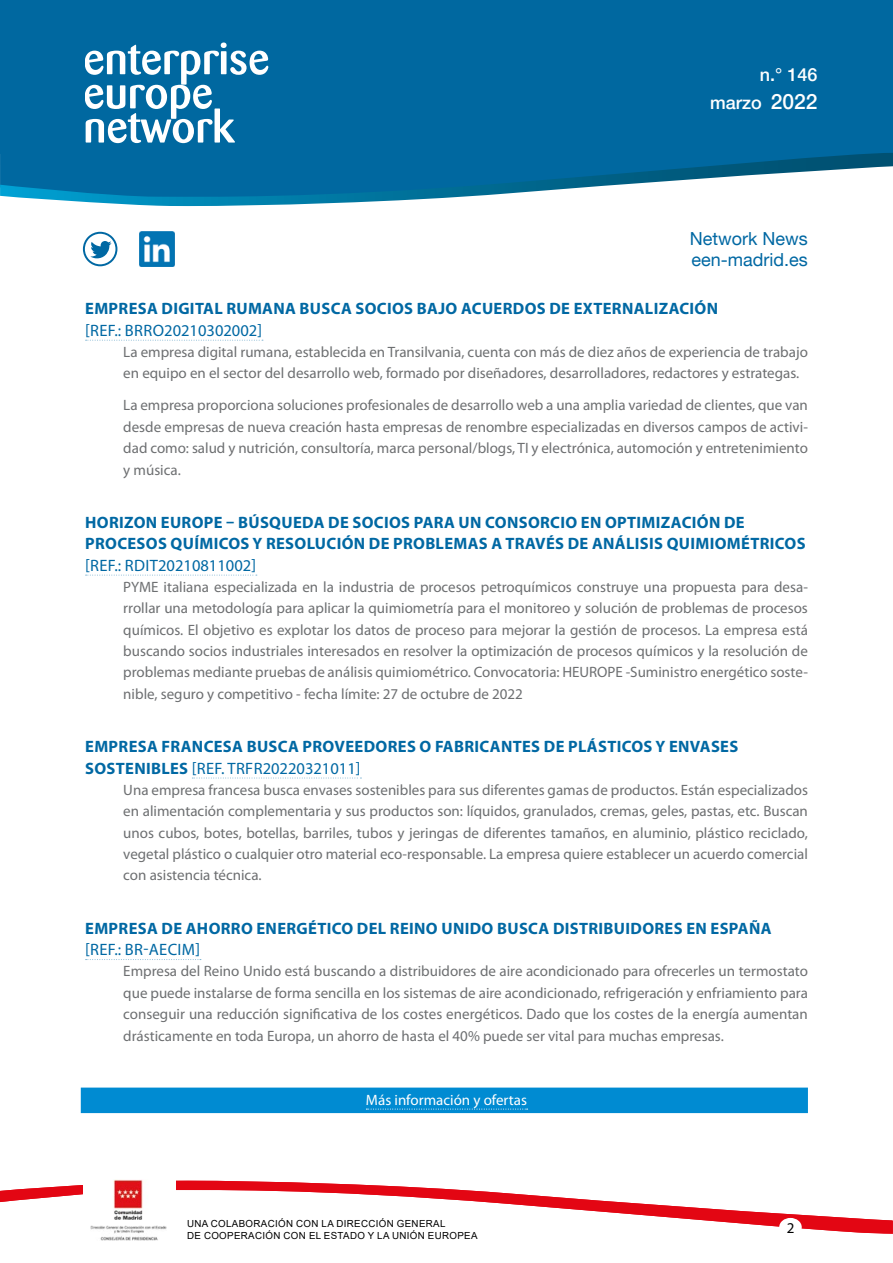
<style>
.page{position:relative;width:893px;height:1263px;background:#fff}
.page>*{position:absolute;margin:0;border:0;box-sizing:border-box;transform-origin:0 0}
.t1{font:18px/21.3px "Helvetica Neue LT";color:#0068a3}
.t2{font:500 18px/28.2px "Helvetica Neue LT";color:#fff;text-align:right}
.LADILLO_02{font:700 16.5px/21.3px "Myriad Pro";letter-spacing:.02em;color:#0068a3}
.TEXTO{font:15px/21.3px "Myriad Pro";color:#6d6f71;text-align:justify}
.Mas_info_tramado{font:15px "Myriad Pro";color:#fff}
.t3{font:15px "Myriad Pro";color:#000}
.t4{font:9.75px/11.7px "Arial";letter-spacing:.035em;color:#000}
.s1{font-size:21px}
.s2{font-weight:400}
</style>
<div class="page">
<div style="left:0;top:0;width:893px;height:153px;background:#0068a0"></div>
<svg style="left:0;top:153px;width:893px;height:53px"></svg>
<svg style="left:85px;top:43px;width:183px;height:100px"></svg>
<svg style="left:82px;top:231px;width:36px;height:36px"></svg>
<img style="left:139px;top:232px;width:35px;height:34px">
<svg style="left:0;top:1181px;width:892px;height:52px"></svg>
<div style="left:83px;top:1179px;width:93px;height:61px;background:#fff"></div>
<img style="left:91px;top:1179px;width:76px;height:61px">
<div style="left:779px;top:1218px;width:23px;height:18px;background:#fff;border-radius:50%"></div>
<svg style="left:86px;top:340px;width:177px;height:1px"></svg>
<svg style="left:86px;top:575px;width:171px;height:1px"></svg>
<svg style="left:192px;top:778px;width:169px;height:1px"></svg>
<svg style="left:86px;top:959px;width:115px;height:1px"></svg>
<div style="left:81px;top:1087px;width:727px;height:26px;background:#008bd2"></div>
<svg style="left:366px;top:1109px;width:162px;height:1px"></svg>
<p class="t2" style="left:710px;top:60px;width:109px">n.° 146 marzo <span class="s1">2022</span></p>
<p class="t1" style="left:690px;top:227px;width:119px">Network News een-madrid.es</p>
<p class="LADILLO_02" style="left:85px;top:298px;width:634px">EMPRESA DIGITAL RUMANA BUSCA SOCIOS BAJO ACUERDOS DE EXTERNALIZACIÓN <span class="s2">[REF.: BRRO20210302002]</span></p>
<p class="TEXTO" style="left:123px;top:341px;width:686px">La empresa digital rumana, establecida en Transilvania, cuenta con más de diez años de experiencia de trabajo en equipo en el sector del desarrollo web, formado por diseñadores, desarrolladores, redactores y estrategas.</p>
<p class="TEXTO" style="left:123px;top:394px;width:686px">La empresa proporciona soluciones profesionales de desarrollo web a una amplia variedad de clientes, que van desde empresas de nueva creación hasta empresas de renombre especializadas en diversos campos de activi&shy;dad como: salud y nutrición, consultoría, marca personal/blogs, TI y electrónica, automoción y entretenimiento y música.</p>
<p class="LADILLO_02" style="left:85px;top:511px;width:722px">HORIZON EUROPE – BÚSQUEDA DE SOCIOS PARA UN CONSORCIO EN OPTIMIZACIÓN DE<br>PROCESOS QUÍMICOS Y RESOLUCIÓN DE PROBLEMAS A TRAVÉS DE ANÁLISIS QUIMIOMÉTRICOS <span class="s2">[REF.: RDIT20210811002]</span></p>
<p class="TEXTO" style="left:123px;top:576px;width:686px">PYME italiana especializada en la industria de procesos petroquímicos construye una propuesta para desa&shy;rrollar una metodología para aplicar la quimiometría para el monitoreo y solución de problemas de procesos químicos. El objetivo es explotar los datos de proceso para mejorar la gestión de procesos. La empresa está buscando socios industriales interesados en resolver la optimización de procesos químicos y la resolución de problemas mediante pruebas de análisis quimiométrico. Convocatoria: HEUROPE -Suministro energético soste&shy;nible, seguro y competitivo - fecha límite: 27 de octubre de 2022</p>
<p class="LADILLO_02" style="left:85px;top:735px;width:655px">EMPRESA FRANCESA BUSCA PROVEEDORES O FABRICANTES DE PLÁSTICOS Y ENVASES<br>SOSTENIBLES <span class="s2">[REF. TRFR20220321011]</span></p>
<p class="TEXTO" style="left:123px;top:779px;width:686px">Una empresa francesa busca envases sostenibles para sus diferentes gamas de productos. Están especializados en alimentación complementaria y sus productos son: líquidos, granulados, cremas, geles, pastas, etc. Buscan unos cubos, botes, botellas, barriles, tubos y jeringas de diferentes tamaños, en aluminio, plástico reciclado, vegetal plástico o cualquier otro material eco-responsable. La empresa quiere establecer un acuerdo comercial con asistencia técnica.</p>
<p class="LADILLO_02" style="left:85px;top:917px;width:688px">EMPRESA DE AHORRO ENERGÉTICO DEL REINO UNIDO BUSCA DISTRIBUIDORES EN ESPAÑA <span class="s2">[REF.: BR-AECIM]</span></p>
<p class="TEXTO" style="left:123px;top:960px;width:686px">Empresa del Reino Unido está buscando a distribuidores de aire acondicionado para ofrecerles un termostato que puede instalarse de forma sencilla en los sistemas de aire acondicionado, refrigeración y enfriamiento para conseguir una reducción significativa de los costes energéticos. Dado que los costes de la energía aumentan drásticamente en toda Europa, un ahorro de hasta el 40% puede ser vital para muchas empresas.</p>
<p class="Mas_info_tramado" style="left:366px;top:1090px;width:163px">Más información y ofertas</p>
<p class="t4" style="left:187px;top:1218px;width:292px">UNA COLABORACIÓN CON LA DIRECCIÓN GENERAL<br>DE COOPERACIÓN CON EL ESTADO Y LA UNIÓN EUROPEA</p>
<p class="t3" style="left:787px;top:1218px;width:9px">2</p>
</div>
